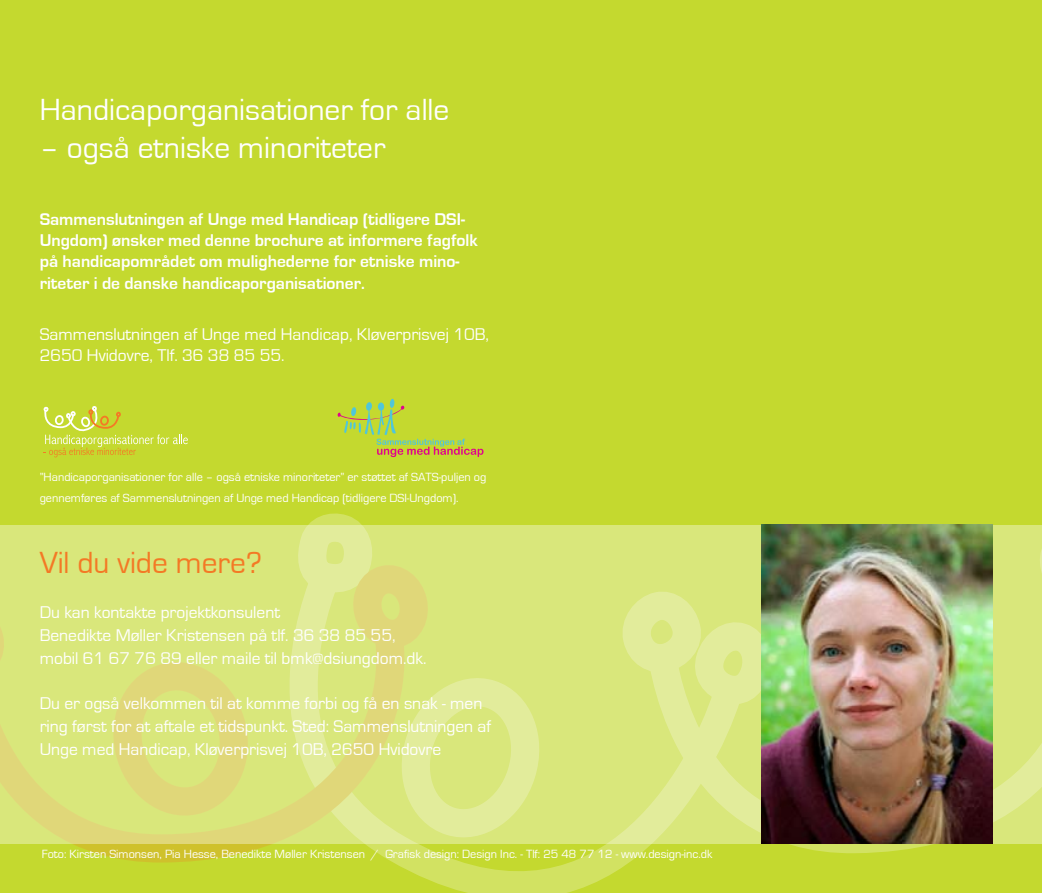
<style>
.page{position:relative;width:1042px;height:893px;background:#c4d92f}
.page>*{position:absolute;margin:0;border:0;box-sizing:border-box;transform-origin:0 0}
.t1{font:31.5px "Eurostile";color:#fff}
.t2{font:31.5px "Eurostile";color:#f47925}
.t3{font:17.5px/22.8px "Eurostile";color:#fff}
.t4{font:700 17.5px/21px "Eurostile";color:#fff}
.t5{font:12.25px/21px "Eurostile";color:#fff}
</style>
<div class="page">
<svg style="left:762px;top:843px;width:280px;height:11px"></svg>
<svg style="left:408px;top:843px;width:354px;height:50px"></svg>
<svg style="left:0;top:843px;width:408px;height:27px"></svg>
<svg style="left:308px;top:513px;width:54px;height:12px"></svg>
<svg style="left:0;top:525px;width:1042px;height:318px;background:#dbe57f"></svg>
<svg style="left:43px;top:406px;width:145px;height:51px"></svg>
<div style="left:100px;top:415px;width:9px;height:11px;border:2px solid #f47a25;border-radius:3px"></div>
<img style="left:761px;top:525px;width:231px;height:318px">
<div style="left:390px;top:399px;width:5px;height:9px;background:#50c6d9;border-radius:50%"></div>
<svg style="left:338px;top:402px;width:145px;height:55px"></svg>
<h1 class="t1" style="left:40px;top:93px;width:411px">Handicaporganisationer for alle</h1>
<h1 class="t1" style="left:40px;top:131px;width:347px">– også etniske minoriteter</h1>
<p class="t4" style="left:40px;top:209px;width:440px">Sammenslutningen af Unge med Handicap (tidligere DSI-<br>Ungdom) ønsker med denne brochure at informere fagfolk på handicapområdet om mulighederne for etniske mino-</p>
<p class="t4" style="left:40px;top:273px;width:327px">riteter i de danske handicaporganisationer.</p>
<p class="t3" style="left:40px;top:324px;width:451px;line-height:21px">Sammenslutningen af Unge med Handicap, Kløverprisvej 10B,<br>2650 Hvidovre, Tlf. 36 38 85 55.</p>
<p class="t5" style="left:40px;top:466px;width:448px">”Handicaporganisationer for alle – også etniske minoriteter” er støttet af SATS-puljen og gennemføres af Sammenslutningen af Unge med Handicap (tidligere DSI-Ungdom).</p>
<h1 class="t2" style="left:40px;top:545px;width:224px">Vil du vide mere?</h1>
<p class="t3" style="left:40px;top:601px;width:388px">Du kan kontakte projektkonsulent<br>Benedikte Møller Kristensen på tlf. 36 38 85 55, mobil 61 67 76 89 eller maile til bmk@dsiungdom.dk.</p>
<p class="t3" style="left:40px;top:692px;width:453px">Du er også velkommen til at komme forbi og få en snak - men ring først for at aftale et tidspunkt. Sted: Sammenslutningen af<br>Unge med Handicap, Kløverprisvej 10B, 2650 Hvidovre</p>
<p class="t5" style="left:42px;top:844px;width:672px">Foto: Kirsten Simonsen, Pia Hesse, Benedikte Møller Kristensen / Grafisk design: Design Inc. - Tlf: 25 48 77 12 - www.design-inc.dk</p>
</div>
